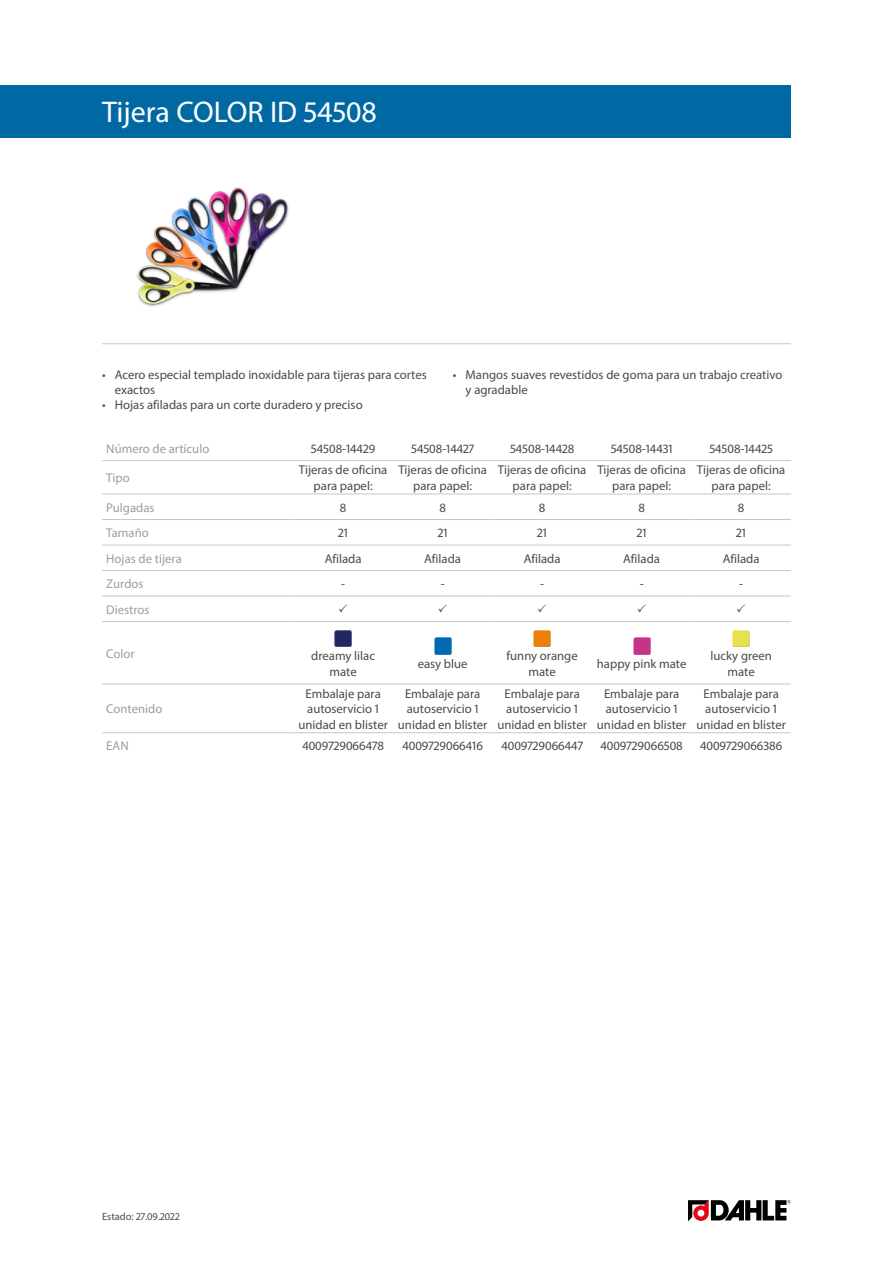
<style>
.page{position:relative;width:893px;height:1263px;background:#fff}
.page>*{position:absolute;margin:0;border:0;box-sizing:border-box;transform-origin:0 0}
.Produktname{font:30px "Myriad Pro";color:#fff}
.Produkttabelle_Zentr{font:12.75px/15.3px "Myriad Pro";color:#4a4a49;text-align:center}
.Produkttabelle_Links{font:12.75px "Myriad Pro";color:#9d9d9c}
.Farbildtext{font:12.75px/15.3px "Myriad Pro";color:#4a4a49;text-align:center}
.t1{font:10.5px "Myriad Pro";color:#4a4a49}
</style>
<div class="page">
<img style="left:137px;top:187px;width:152px;height:120px">
<hr style="left:102px;top:343px;width:689px;height:1px;background:#c6c6c6">
<svg style="left:688px;top:1200px;width:103px;height:21px"></svg>
<div style="left:0;top:85px;width:791px;height:53px;background:#0069a4"></div>
<hr style="left:102px;top:460px;width:191px;height:1px;background:#c6c6c6">
<hr style="left:293px;top:460px;width:100px;height:1px;background:#c6c6c6">
<hr style="left:393px;top:460px;width:99px;height:1px;background:#c6c6c6">
<hr style="left:492px;top:460px;width:100px;height:1px;background:#c6c6c6">
<hr style="left:592px;top:460px;width:99px;height:1px;background:#c6c6c6">
<hr style="left:691px;top:460px;width:100px;height:1px;background:#c6c6c6">
<hr style="left:102px;top:494px;width:191px;height:1px;background:#c6c6c6">
<hr style="left:293px;top:494px;width:100px;height:1px;background:#c6c6c6">
<hr style="left:393px;top:494px;width:99px;height:1px;background:#c6c6c6">
<hr style="left:492px;top:494px;width:100px;height:1px;background:#c6c6c6">
<hr style="left:592px;top:494px;width:99px;height:1px;background:#c6c6c6">
<hr style="left:691px;top:494px;width:100px;height:1px;background:#c6c6c6">
<hr style="left:102px;top:519px;width:191px;height:1px;background:#c6c6c6">
<hr style="left:293px;top:519px;width:100px;height:1px;background:#c6c6c6">
<hr style="left:393px;top:519px;width:99px;height:1px;background:#c6c6c6">
<hr style="left:492px;top:519px;width:100px;height:1px;background:#c6c6c6">
<hr style="left:592px;top:519px;width:99px;height:1px;background:#c6c6c6">
<hr style="left:691px;top:519px;width:100px;height:1px;background:#c6c6c6">
<hr style="left:102px;top:545px;width:191px;height:1px;background:#c6c6c6">
<hr style="left:293px;top:545px;width:100px;height:1px;background:#c6c6c6">
<hr style="left:393px;top:545px;width:99px;height:1px;background:#c6c6c6">
<hr style="left:492px;top:545px;width:100px;height:1px;background:#c6c6c6">
<hr style="left:592px;top:545px;width:99px;height:1px;background:#c6c6c6">
<hr style="left:691px;top:545px;width:100px;height:1px;background:#c6c6c6">
<hr style="left:102px;top:570px;width:191px;height:1px;background:#c6c6c6">
<hr style="left:293px;top:570px;width:100px;height:1px;background:#c6c6c6">
<hr style="left:393px;top:570px;width:99px;height:1px;background:#c6c6c6">
<hr style="left:492px;top:570px;width:100px;height:1px;background:#c6c6c6">
<hr style="left:592px;top:570px;width:99px;height:1px;background:#c6c6c6">
<hr style="left:691px;top:570px;width:100px;height:1px;background:#c6c6c6">
<hr style="left:102px;top:596px;width:191px;height:1px;background:#c6c6c6">
<hr style="left:293px;top:596px;width:100px;height:1px;background:#c6c6c6">
<hr style="left:393px;top:596px;width:99px;height:1px;background:#c6c6c6">
<hr style="left:492px;top:596px;width:100px;height:1px;background:#c6c6c6">
<hr style="left:592px;top:596px;width:99px;height:1px;background:#c6c6c6">
<hr style="left:691px;top:596px;width:100px;height:1px;background:#c6c6c6">
<hr style="left:102px;top:621px;width:191px;height:1px;background:#c6c6c6">
<hr style="left:293px;top:621px;width:100px;height:1px;background:#c6c6c6">
<hr style="left:393px;top:621px;width:99px;height:1px;background:#c6c6c6">
<hr style="left:492px;top:621px;width:100px;height:1px;background:#c6c6c6">
<hr style="left:592px;top:621px;width:99px;height:1px;background:#c6c6c6">
<hr style="left:691px;top:621px;width:100px;height:1px;background:#c6c6c6">
<hr style="left:102px;top:684px;width:191px;height:1px;background:#c6c6c6">
<hr style="left:293px;top:684px;width:100px;height:1px;background:#c6c6c6">
<hr style="left:393px;top:684px;width:99px;height:1px;background:#c6c6c6">
<hr style="left:492px;top:684px;width:100px;height:1px;background:#c6c6c6">
<hr style="left:592px;top:684px;width:99px;height:1px;background:#c6c6c6">
<hr style="left:691px;top:684px;width:100px;height:1px;background:#c6c6c6">
<hr style="left:102px;top:732px;width:191px;height:1px;background:#c6c6c6">
<hr style="left:293px;top:732px;width:100px;height:1px;background:#c6c6c6">
<hr style="left:393px;top:732px;width:99px;height:1px;background:#c6c6c6">
<hr style="left:492px;top:732px;width:100px;height:1px;background:#c6c6c6">
<hr style="left:592px;top:732px;width:99px;height:1px;background:#c6c6c6">
<hr style="left:691px;top:732px;width:100px;height:1px;background:#c6c6c6">
<img style="left:335px;top:630px;width:17px;height:17px">
<img style="left:434px;top:638px;width:17px;height:17px">
<img style="left:534px;top:630px;width:17px;height:17px">
<img style="left:633px;top:638px;width:17px;height:17px">
<img style="left:733px;top:630px;width:17px;height:17px">
<p class="Produktname" style="left:102px;top:94px;width:276px">Tijera COLOR ID 54508</p>
<p class="Produkttabelle_Zentr" style="left:115px;top:367px;width:314px;text-align:left;text-indent:-13px">• Acero especial templado inoxidable para tijeras para cortes exactos</p>
<p class="Produkttabelle_Zentr" style="left:102px;top:397px;width:262px">• Hojas afiladas para un corte duradero y preciso</p>
<p class="Produkttabelle_Zentr" style="left:466px;top:367px;width:318px;text-align:left;text-indent:-13px">• Mangos suaves revestidos de goma para un trabajo creativo y agradable</p>
<p class="Produkttabelle_Links" style="left:106px;top:440px;width:105px">Número de artículo</p>
<p class="Produkttabelle_Zentr" style="left:311px;top:440px;width:66px">54508-14429</p>
<p class="Produkttabelle_Zentr" style="left:411px;top:440px;width:65px">54508-14427</p>
<p class="Produkttabelle_Zentr" style="left:510px;top:440px;width:66px">54508-14428</p>
<p class="Produkttabelle_Zentr" style="left:611px;top:440px;width:63px">54508-14431</p>
<p class="Produkttabelle_Zentr" style="left:709px;top:440px;width:65px">54508-14425</p>
<p class="Produkttabelle_Links" style="left:106px;top:470px;width:25px">Tipo</p>
<p class="Produkttabelle_Zentr" style="left:299px;top:462px;width:90px">Tijeras de oficina para papel:</p>
<p class="Produkttabelle_Zentr" style="left:398px;top:462px;width:90px">Tijeras de oficina para papel:</p>
<p class="Produkttabelle_Zentr" style="left:498px;top:462px;width:90px">Tijeras de oficina para papel:</p>
<p class="Produkttabelle_Zentr" style="left:597px;top:462px;width:90px">Tijeras de oficina para papel:</p>
<p class="Produkttabelle_Zentr" style="left:697px;top:462px;width:90px">Tijeras de oficina para papel:</p>
<p class="Produkttabelle_Links" style="left:106px;top:499px;width:50px">Pulgadas</p>
<p class="Produkttabelle_Zentr" style="left:340px;top:499px;width:8px">8</p>
<p class="Produkttabelle_Zentr" style="left:439px;top:499px;width:8px">8</p>
<p class="Produkttabelle_Zentr" style="left:539px;top:499px;width:8px">8</p>
<p class="Produkttabelle_Zentr" style="left:638px;top:499px;width:8px">8</p>
<p class="Produkttabelle_Zentr" style="left:738px;top:499px;width:8px">8</p>
<p class="Produkttabelle_Links" style="left:106px;top:525px;width:44px">Tamaño</p>
<p class="Produkttabelle_Zentr" style="left:338px;top:525px;width:11px">21</p>
<p class="Produkttabelle_Zentr" style="left:438px;top:525px;width:11px">21</p>
<p class="Produkttabelle_Zentr" style="left:537px;top:525px;width:11px">21</p>
<p class="Produkttabelle_Zentr" style="left:637px;top:525px;width:11px">21</p>
<p class="Produkttabelle_Zentr" style="left:736px;top:525px;width:11px">21</p>
<p class="Produkttabelle_Links" style="left:106px;top:550px;width:77px">Hojas de tijera</p>
<p class="Produkttabelle_Zentr" style="left:325px;top:550px;width:38px">Afilada</p>
<p class="Produkttabelle_Zentr" style="left:424px;top:550px;width:38px">Afilada</p>
<p class="Produkttabelle_Zentr" style="left:524px;top:550px;width:38px">Afilada</p>
<p class="Produkttabelle_Zentr" style="left:623px;top:550px;width:38px">Afilada</p>
<p class="Produkttabelle_Zentr" style="left:723px;top:550px;width:38px">Afilada</p>
<p class="Produkttabelle_Links" style="left:106px;top:576px;width:39px">Zurdos</p>
<p class="Produkttabelle_Zentr" style="left:341px;top:576px;width:5px">-</p>
<p class="Produkttabelle_Zentr" style="left:441px;top:576px;width:5px">-</p>
<p class="Produkttabelle_Zentr" style="left:540px;top:576px;width:5px">-</p>
<p class="Produkttabelle_Zentr" style="left:640px;top:576px;width:5px">-</p>
<p class="Produkttabelle_Zentr" style="left:739px;top:576px;width:5px">-</p>
<p class="Produkttabelle_Links" style="left:106px;top:601px;width:45px">Diestros</p>
<p class="Produkttabelle_Links" style="left:106px;top:645px;width:30px">Color</p>
<p class="Farbildtext" style="left:311px;top:648px;width:65px">dreamy lilac mate</p>
<p class="Farbildtext" style="left:418px;top:656px;width:51px">easy blue</p>
<p class="Farbildtext" style="left:506px;top:648px;width:73px">funny orange mate</p>
<p class="Farbildtext" style="left:597px;top:656px;width:91px">happy pink mate</p>
<p class="Farbildtext" style="left:710px;top:648px;width:63px">lucky green mate</p>
<p class="Produkttabelle_Links" style="left:106px;top:701px;width:58px">Contenido</p>
<p class="Produkttabelle_Zentr" style="left:298px;top:686px;width:91px">Embalaje para autoservicio 1 unidad en blister</p>
<p class="Produkttabelle_Zentr" style="left:398px;top:686px;width:91px">Embalaje para autoservicio 1 unidad en blister</p>
<p class="Produkttabelle_Zentr" style="left:497px;top:686px;width:91px">Embalaje para autoservicio 1 unidad en blister</p>
<p class="Produkttabelle_Zentr" style="left:597px;top:686px;width:91px">Embalaje para autoservicio 1 unidad en blister</p>
<p class="Produkttabelle_Zentr" style="left:696px;top:686px;width:91px">Embalaje para autoservicio 1 unidad en blister</p>
<p class="Produkttabelle_Links" style="left:106px;top:738px;width:24px">EAN</p>
<p class="Produkttabelle_Zentr" style="left:302px;top:738px;width:83px">4009729066478</p>
<p class="Produkttabelle_Zentr" style="left:402px;top:738px;width:82px">4009729066416</p>
<p class="Produkttabelle_Zentr" style="left:501px;top:738px;width:83px">4009729066447</p>
<p class="Produkttabelle_Zentr" style="left:600px;top:738px;width:84px">4009729066508</p>
<p class="Produkttabelle_Zentr" style="left:700px;top:738px;width:84px">4009729066386</p>
<p class="t1" style="left:102px;top:1210px;width:79px">Estado: 27.09.2022</p>
</div>
